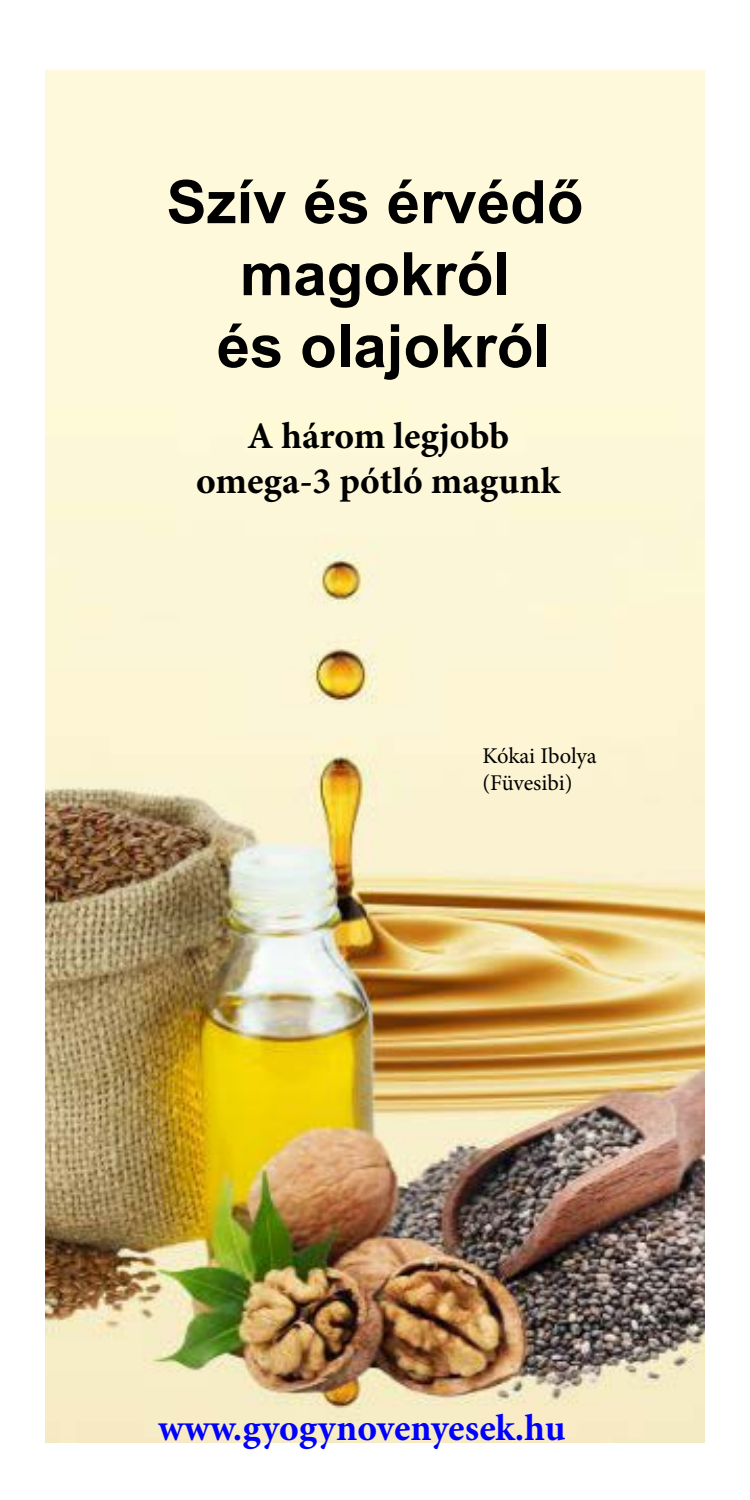
<style>
.page{position:relative;width:750px;height:1500px;background:#fff}
.page>*{position:absolute;margin:0;border:0;box-sizing:border-box;transform-origin:0 0}
.t1{font:700 60px/72px "Arial";color:#000;text-align:center}
.t2{font:700 37.5px/45px "Minion Pro";color:#000;text-align:center}
.t3{font:700 37.5px "Minion Pro";color:#00f}
.t4{font:22.5px/27px "Minion Pro";letter-spacing:-.005em;color:#000}
</style>
<div class="page">
<img style="left:45px;top:70px;width:660px;height:1373px">
<p class="t1" style="left:167px;top:167px;width:418px">Szív és érvédő magokról<br>és olajokról</p>
<p class="t2" style="left:196px;top:413px;width:365px">A három legjobb omega-3 pótló magunk</p>
<p class="t4" style="left:482px;top:742px;width:116px">Kókai Ibolya (Füvesibi)</p>
<p class="t3" style="left:158px;top:1401px;width:409px">www.gyogynovenyesek.hu</p>
</div>
